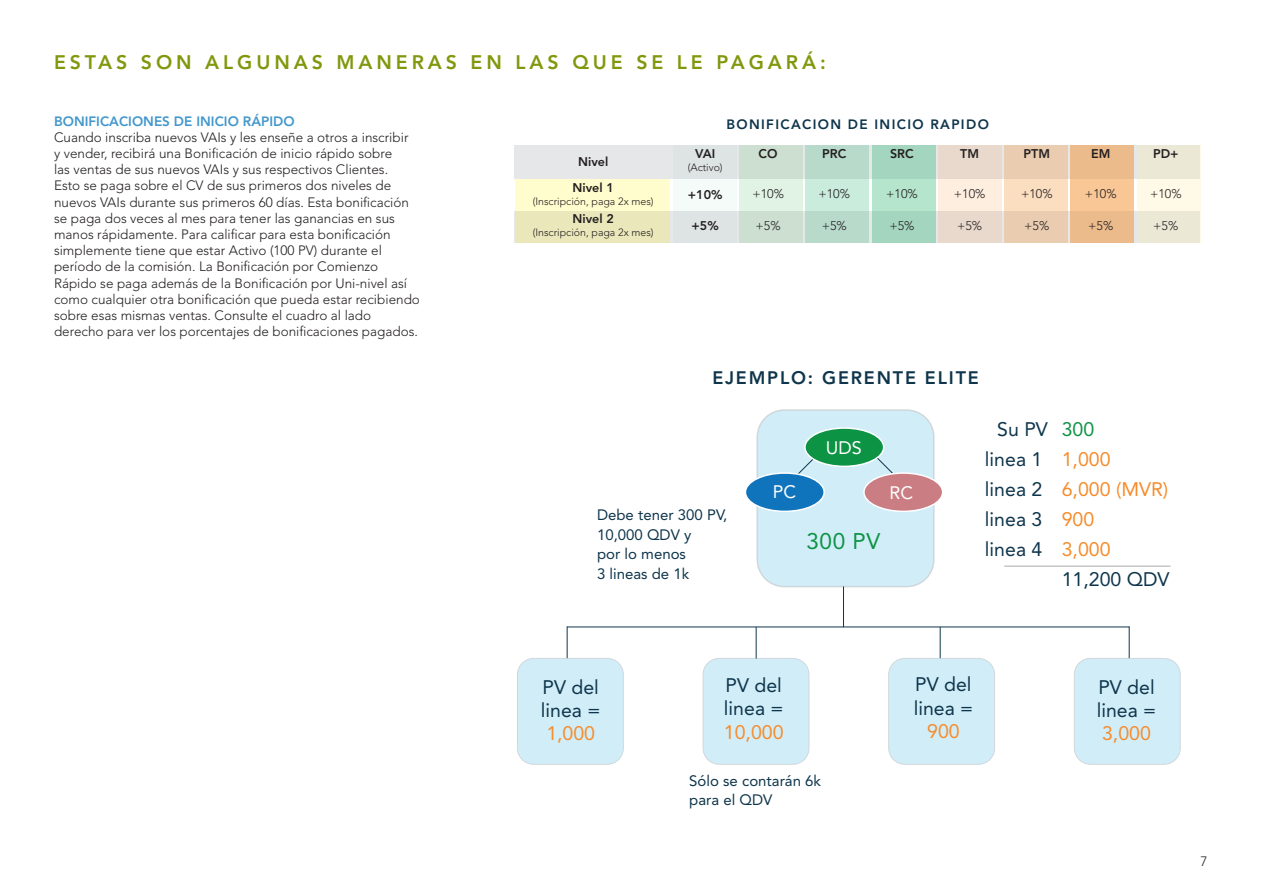
<style>
.page{position:relative;width:1263px;height:893px;background:#fff}
.page>*{position:absolute;margin:0;border:0;box-sizing:border-box;transform-origin:0 0}
.t1{font:22.5px "Avenir LT Std";color:#0d9344}
.t2{font:19.5px/23.4px "Avenir LT Std";color:#0e354b;text-align:justify}
.t3{font:800 19.5px "Avenir LT Std";letter-spacing:.2em;color:#81980d}
.t4{font:19.5px/30px "Avenir LT Std";color:#f68c2c}
.t5{font:800 18px "Avenir LT Std";letter-spacing:.1em;color:#0e354b}
.t6{font:18px "Avenir LT Std";color:#fff}
.t7{font:15px/19.5px "Avenir LT Std";color:#0e354b}
.Bullets{font:300 13.5px/16.2px "Avenir LT Std";color:#231f20}
.Copy_-_regular{font:800 13.5px "Avenir LT Std";color:#4397cc}
.Copy_-_regular-2{font:800 13.5px "Avenir LT Std";letter-spacing:.1em;color:#0e354b}
.t8{font:300 12.6px "Avenir LT Std";color:#231f20}
.t9{font:800 12.6px/26.4px "Avenir LT Std";color:#231f20;text-align:center}
.t10{font:300 10.65px "Avenir LT Std";color:#231f20}
.s1{color:#0d9344}
.s2{color:#0e354b}
.s3{color:#f68c2c}
</style>
<div class="page">
<div style="left:515px;top:146px;width:685px;height:33px;background:#e6e7e9"></div>
<svg style="left:670px;top:211px;width:467px;height:31px"></svg>
<svg style="left:673px;top:145px;width:63px;height:97px;fill:#dde4e3"></svg>
<div style="left:872px;top:145px;width:63px;height:97px;background:linear-gradient(to right,#aadac4,#aadac4)"></div>
<div style="left:806px;top:145px;width:63px;height:97px;background:linear-gradient(to right,#bde0d1,#bde0d1)"></div>
<div style="left:739px;top:145px;width:63px;height:97px;background:linear-gradient(to right,#d3e6d7,#d3e6d7)"></div>
<div style="left:938px;top:145px;width:63px;height:97px;background:linear-gradient(to right,#efe0d2,#efe0d2)"></div>
<div style="left:1004px;top:145px;width:63px;height:97px;background:linear-gradient(to right,#f0d2b5,#f0d2b5)"></div>
<div style="left:1071px;top:145px;width:63px;height:97px;background:linear-gradient(to right,#f0bf8f,#f0bf8f)"></div>
<div style="left:1137px;top:145px;width:63px;height:97px;background:linear-gradient(to right,#f1eedc,#f1eedc)"></div>
<div style="left:515px;top:179px;width:155px;height:64px;background:linear-gradient(to right,#f4f2c4,#f4f2c4)"></div>
<div style="left:757px;top:410px;width:177px;height:177px;background:#d1edf8;border-radius:27px"></div>
<div style="left:756px;top:409px;width:178px;height:178px;border:2px solid #0e354b;border-radius:27px"></div>
<svg style="left:798px;top:454px;width:20px;height:25px"></svg>
<svg style="left:874px;top:454px;width:19px;height:25px"></svg>
<div style="left:805px;top:428px;width:79px;height:38px;background:#0d9344;border-radius:50%"></div>
<div style="left:804px;top:427px;width:80px;height:40px;border:2px solid #fff;border-radius:50%"></div>
<div style="left:864px;top:473px;width:79px;height:38px;background:#ca7d83;border-radius:50%"></div>
<div style="left:863px;top:472px;width:80px;height:40px;border:2px solid #fff;border-radius:50%"></div>
<div style="left:745px;top:473px;width:79px;height:38px;background:#1074bc;border-radius:50%"></div>
<div style="left:745px;top:472px;width:80px;height:40px;border:2px solid #fff;border-radius:50%"></div>
<hr style="left:843px;top:586px;width:1px;height:41px;background:#0e354b">
<hr style="left:567px;top:626px;width:563px;height:1px;background:#0e354b">
<hr style="left:567px;top:627px;width:1px;height:31px;background:#0e354b">
<hr style="left:1129px;top:627px;width:1px;height:31px;background:#0e354b">
<hr style="left:940px;top:627px;width:1px;height:31px;background:#0e354b">
<hr style="left:756px;top:627px;width:1px;height:31px;background:#0e354b">
<div style="left:703px;top:658px;width:106px;height:106px;background:#d1edf8;border-radius:16px"></div>
<div style="left:703px;top:658px;width:106px;height:107px;border:1px solid #0e354b;border-radius:16px"></div>
<div style="left:1074px;top:658px;width:106px;height:106px;background:#d1edf8;border-radius:16px"></div>
<div style="left:1074px;top:658px;width:107px;height:107px;border:1px solid #0e354b;border-radius:16px"></div>
<div style="left:889px;top:658px;width:105px;height:106px;background:#d1edf8;border-radius:16px"></div>
<div style="left:888px;top:658px;width:107px;height:107px;border:1px solid #0e354b;border-radius:16px"></div>
<div style="left:517px;top:658px;width:106px;height:106px;background:#d1edf8;border-radius:16px"></div>
<div style="left:517px;top:658px;width:107px;height:107px;border:1px solid #0e354b;border-radius:16px"></div>
<hr style="left:1004px;top:566px;width:166px;height:1px;background:#a8a9ad">
<p class="t3" style="left:54px;top:50px;width:773px">ESTAS SON ALGUNAS MANERAS EN LAS QUE SE LE PAGARÁ:</p>
<p class="Copy_-_regular" style="left:54px;top:113px;width:242px">BONIFICACIONES DE INICIO RÁPIDO</p>
<p class="Bullets" style="left:54px;top:129px;width:367px">Cuando inscriba nuevos VAIs y les enseñe a otros a inscribir<br>y vender, recibirá una Bonificación de inicio rápido sobre<br>las ventas de sus nuevos VAIs y sus respectivos Clientes.<br>Esto se paga sobre el CV de sus primeros dos niveles de nuevos VAIs durante sus primeros 60 días. Esta bonificación se paga dos veces al mes para tener las ganancias en sus manos rápidamente. Para calificar para esta bonificación simplemente tiene que estar Activo (100 PV) durante el período de la comisión. La Bonificación por Comienzo Rápido se paga además de la Bonificación por Uni-nivel así como cualquier otra bonificación que pueda estar recibiendo sobre esas mismas ventas. Consulte el cuadro al lado derecho para ver los porcentajes de bonificaciones pagados.</p>
<p class="t9" style="left:572px;top:148px;width:43px">Nivel<br>Nivel 1</p>
<p class="t10" style="left:533px;top:195px;width:122px">(Inscripción, paga 2x mes)</p>
<p class="t9" style="left:572px;top:205px;width:43px">Nivel 2</p>
<p class="t10" style="left:533px;top:226px;width:122px">(Inscripción, paga 2x mes)</p>
<p class="Copy_-_regular-2" style="left:726px;top:116px;width:264px">BONIFICACION DE INICIO RAPIDO</p>
<p class="t9" style="left:695px;top:140px;width:22px">VAI</p>
<p class="t10" style="left:688px;top:161px;width:37px">(Activo)</p>
<p class="t9" style="left:688px;top:182px;width:36px">+10%</p>
<p class="t9" style="left:692px;top:212px;width:29px">+5%</p>
<p class="t9" style="left:759px;top:140px;width:21px">CO</p>
<p class="t8" style="left:752px;top:186px;width:33px">+10%</p>
<p class="t8" style="left:756px;top:218px;width:27px">+5%</p>
<p class="t9" style="left:822px;top:140px;width:26px">PRC</p>
<p class="t8" style="left:818px;top:186px;width:33px">+10%</p>
<p class="t8" style="left:822px;top:218px;width:27px">+5%</p>
<p class="t9" style="left:890px;top:140px;width:25px">SRC</p>
<p class="t8" style="left:886px;top:186px;width:33px">+10%</p>
<p class="t8" style="left:889px;top:218px;width:27px">+5%</p>
<p class="t9" style="left:960px;top:140px;width:20px">TM</p>
<p class="t8" style="left:954px;top:186px;width:33px">+10%</p>
<p class="t8" style="left:957px;top:218px;width:27px">+5%</p>
<p class="t9" style="left:1023px;top:140px;width:28px">PTM</p>
<p class="t8" style="left:1021px;top:186px;width:33px">+10%</p>
<p class="t8" style="left:1024px;top:218px;width:27px">+5%</p>
<p class="t9" style="left:1091px;top:140px;width:21px">EM</p>
<p class="t8" style="left:1085px;top:186px;width:33px">+10%</p>
<p class="t8" style="left:1088px;top:218px;width:27px">+5%</p>
<p class="t9" style="left:1153px;top:140px;width:27px">PD+</p>
<p class="t8" style="left:1150px;top:186px;width:33px">+10%</p>
<p class="t8" style="left:1153px;top:218px;width:27px">+5%</p>
<p class="t5" style="left:712px;top:367px;width:268px">EJEMPLO: GERENTE ELITE</p>
<p class="t7" style="left:597px;top:505px;width:132px">Debe tener 300 PV,<br>10,000 QDV y<br>por lo menos<br>3 lineas de 1k</p>
<p class="t6" style="left:826px;top:437px;width:38px">UDS</p>
<p class="t6" style="left:773px;top:481px;width:25px">PC</p>
<p class="t6" style="left:890px;top:482px;width:25px">RC</p>
<p class="t1" style="left:806px;top:528px;width:75px">300 PV</p>
<p class="t2" style="left:985px;top:414px;width:64px;line-height:30px;text-align:left;text-indent:12px">Su PV linea 1 linea 2 linea 3 linea 4</p>
<p class="t4" style="left:1062px;top:414px;width:109px"><span class="s1">300<br></span>1,000<br>6,000 (MVR)<br>900<br>3,000<br><span class="s2">11,200 QDV</span></p>
<p class="t2" style="left:541px;top:675px;width:61px">PV del linea = <span class="s3">1,000</span></p>
<p class="t2" style="left:724px;top:674px;width:61px">PV del linea = <span class="s3">10,000</span></p>
<p class="t2" style="left:914px;top:673px;width:61px;text-align:center">PV del linea =<br><span class="s3">900</span></p>
<p class="t2" style="left:1097px;top:675px;width:61px">PV del linea = <span class="s3">3,000</span></p>
<p class="t7" style="left:689px;top:771px;width:133px">Sólo se contarán 6k para el QDV</p>
<p class="Bullets" style="left:1200px;top:853px;width:9px">7</p>
</div>
